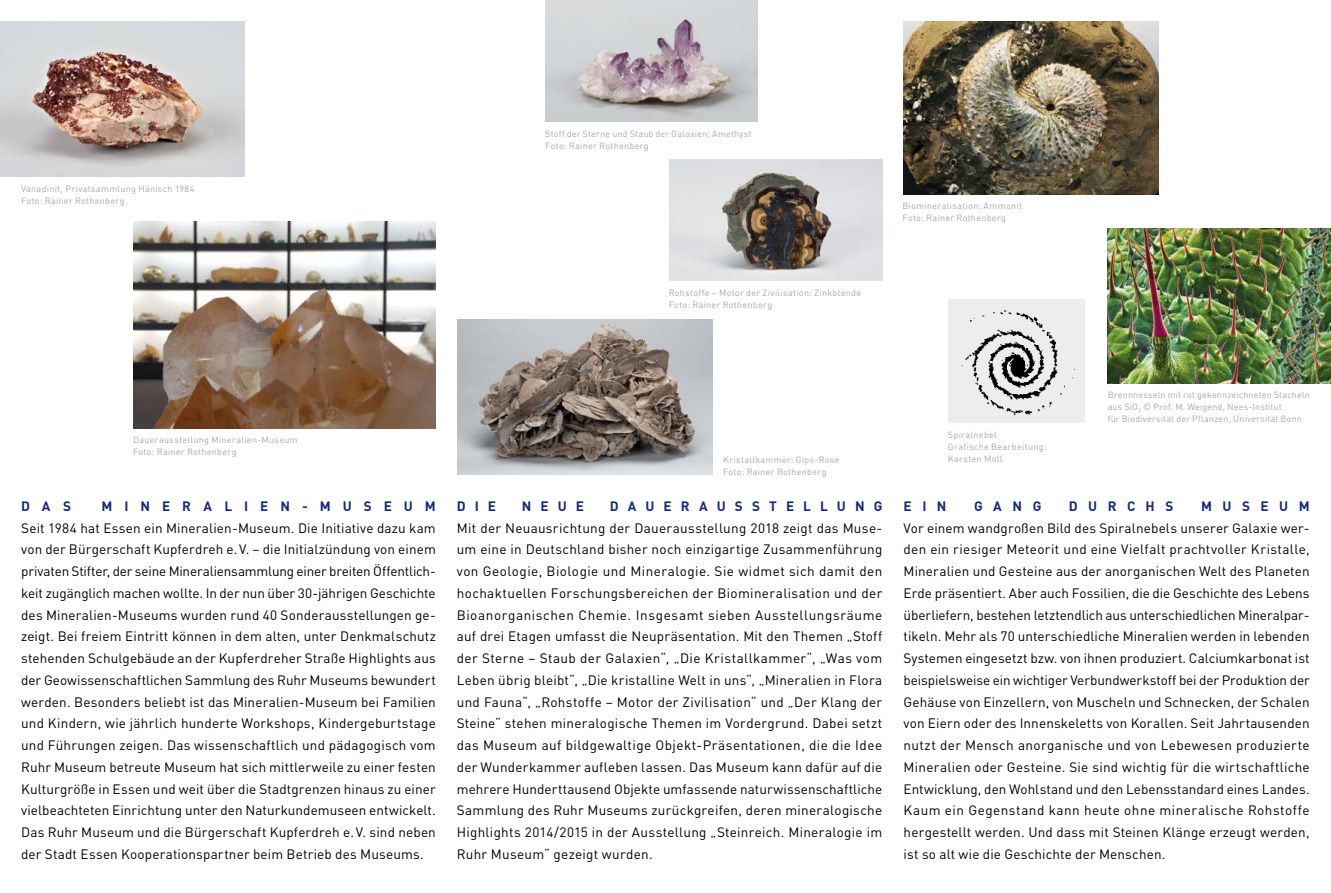
<style>
.page{position:relative;width:1331px;height:893px;background:#fff}
.page>*{position:absolute;margin:0;border:0;box-sizing:border-box;transform-origin:0 0}
.t1{font:13.5px/21.8px "DINCE";letter-spacing:.015em;color:#000;text-align:justify}
.t2{font:700 13.5px "DINCE";letter-spacing:.885em;color:#162983}
.t3{font:9px/12px "DINCE";letter-spacing:.03em;color:#a7a8aa}
</style>
<div class="page">
<img style="left:545px;top:0;width:213px;height:121px">
<img style="left:457px;top:320px;width:255px;height:155px">
<img style="left:670px;top:160px;width:212px;height:121px">
<img style="left:1108px;top:229px;width:223px;height:155px">
<img style="left:903px;top:21px;width:256px;height:174px">
<img style="left:0;top:21px;width:244px;height:155px">
<img style="left:134px;top:221px;width:302px;height:207px">
<div style="left:948px;top:300px;width:136px;height:123px;background:#eceded"></div>
<img style="left:961px;top:310px;width:114px;height:106px">
<p class="t3" style="left:21px;top:183px;width:175px">Vanadinit, Privatsammlung Hänisch 1984<br>Foto: Rainer Rothenberg</p>
<p class="t3" style="left:545px;top:128px;width:208px">Stoff der Sterne und Staub der Galaxien: Amethyst<br>Foto: Rainer Rothenberg</p>
<p class="t3" style="left:669px;top:287px;width:194px">Rohstoffe – Motor der Zivilisation: Zinkblende<br>Foto: Rainer Rothenberg</p>
<p class="t3" style="left:902px;top:200px;width:121px">Biomineralisation: Ammonit<br>Foto: Rainer Rothenberg</p>
<p class="t3" style="left:133px;top:434px;width:166px">Dauerausstellung Mineralien-Museum<br>Foto: Rainer Rothenberg</p>
<p class="t2" style="left:21px;top:497px;width:51px">DAS</p>
<p class="t2" style="left:102px;top:497px;width:334px">MINERALIEN-MUSEUM</p>
<p class="t1" style="left:21px;top:517px;width:416px">Seit 1984 hat Essen ein Mineralien-Museum. Die Initiative dazu kam von der Bürgerschaft Kupferdreh e.V. – die Initialzündung von einem privaten Stifter, der seine Mineraliensammlung einer breiten Öffentlich&shy;keit zugänglich machen wollte. In der nun über 30-jährigen Geschichte des Mineralien-Museums wurden rund 40 Sonderausstellungen ge&shy;zeigt. Bei freiem Eintritt können in dem alten, unter Denkmalschutz stehenden Schulgebäude an der Kupferdreher Straße Highlights aus der Geowissenschaftlichen Sammlung des Ruhr Museums bewundert werden. Besonders beliebt ist das Mineralien-Museum bei Familien und Kindern, wie jährlich hunderte Workshops, Kindergeburtstage und Führungen zeigen. Das wissenschaftlich und pädagogisch vom Ruhr Museum betreute Museum hat sich mittlerweile zu einer festen Kulturgröße in Essen und weit über die Stadtgrenzen hinaus zu einer vielbeachteten Einrichtung unter den Naturkundemuseen entwickelt.<br>Das Ruhr Museum und die Bürgerschaft Kupferdreh e.V. sind neben der Stadt Essen Kooperationspartner beim Betrieb des Museums.</p>
<p class="t3" style="left:723px;top:453px;width:118px">Kristallkammer: Gips-Rose<br>Foto: Rainer Rothenberg</p>
<p class="t2" style="left:457px;top:497px;width:41px">DIE</p>
<p class="t2" style="left:522px;top:497px;width:64px">NEUE</p>
<p class="t2" style="left:610px;top:497px;width:272px">DAUERAUSST ELLUNG</p>
<p class="t1" style="left:457px;top:517px;width:427px">Mit der Neuausrichtung der Dauerausstellung 2018 zeigt das Muse&shy;um eine in Deutschland bisher noch einzigartige Zusammenführung von Geologie, Biologie und Mineralogie. Sie widmet sich damit den hochaktuellen Forschungsbereichen der Biomineralisation und der Bioanorganischen Chemie. Insgesamt sieben Ausstellungsräume auf drei Etagen umfasst die Neupräsentation. Mit den Themen „Stoff der Sterne – Staub der Galaxien“, „Die Kristallkammer“, „Was vom Leben übrig bleibt“, „Die kristalline Welt in uns“, „Mineralien in Flora und Fauna“, „Rohstoffe – Motor der Zivilisation“ und „Der Klang der Steine“ stehen mineralogische Themen im Vordergrund. Dabei setzt das Museum auf bildgewaltige Objekt-Präsentationen, die die Idee der Wunderkammer aufleben lassen. Das Museum kann dafür auf die mehrere Hunderttausend Objekte umfassende naturwissenschaftliche Sammlung des Ruhr Museums zurückgreifen, deren mineralogische Highlights 2014/2015 in der Ausstellung „Steinreich. Mineralogie im Ruhr Museum“ gezeigt wurden.</p>
<p class="t3" style="left:948px;top:429px;width:100px">Spiralnebel<br>Grafische Bearbeitung:<br>Karsten Moll</p>
<p class="t3" style="left:1108px;top:389px;width:204px">Brennnesseln mit rot gekennzeichneten Stacheln aus SiO<sub>2</sub> © Prof. M. Weigend, Nees-Institut<br>für Biodiversität der Pflanzen, Universität Bonn</p>
<p class="t2" style="left:904px;top:497px;width:44px">EIN</p>
<p class="t2" style="left:974px;top:497px;width:67px">GANG</p>
<p class="t2" style="left:1069px;top:497px;width:106px">D URCHS</p>
<p class="t2" style="left:1201px;top:497px;width:108px">MUSEUM</p>
<p class="t1" style="left:904px;top:517px;width:408px">Vor einem wandgroßen Bild des Spiralnebels unserer Galaxie wer&shy;den ein riesiger Meteorit und eine Vielfalt prachtvoller Kristalle, Mineralien und Gesteine aus der anorganischen Welt des Planeten Erde präsentiert. Aber auch Fossilien, die die Geschichte des Lebens überliefern, bestehen letztendlich aus unterschiedlichen Mineralpar&shy;tikeln. Mehr als 70 unterschiedliche Mineralien werden in lebenden Systemen eingesetzt bzw. von ihnen produziert. Calciumkarbonat ist beispielsweise ein wichtiger Verbundwerkstoff bei der Produktion der Gehäuse von Einzellern, von Muscheln und Schnecken, der Schalen von Eiern oder des Innenskeletts von Korallen. Seit Jahrtausenden nutzt der Mensch anorganische und von Lebewesen produzierte Mineralien oder Gesteine. Sie sind wichtig für die wirtschaftliche Entwicklung, den Wohlstand und den Lebensstandard eines Landes.<br>Kaum ein Gegenstand kann heute ohne mineralische Rohstoffe hergestellt werden. Und dass mit Steinen Klänge erzeugt werden, ist so alt wie die Geschichte der Menschen.</p>
</div>
